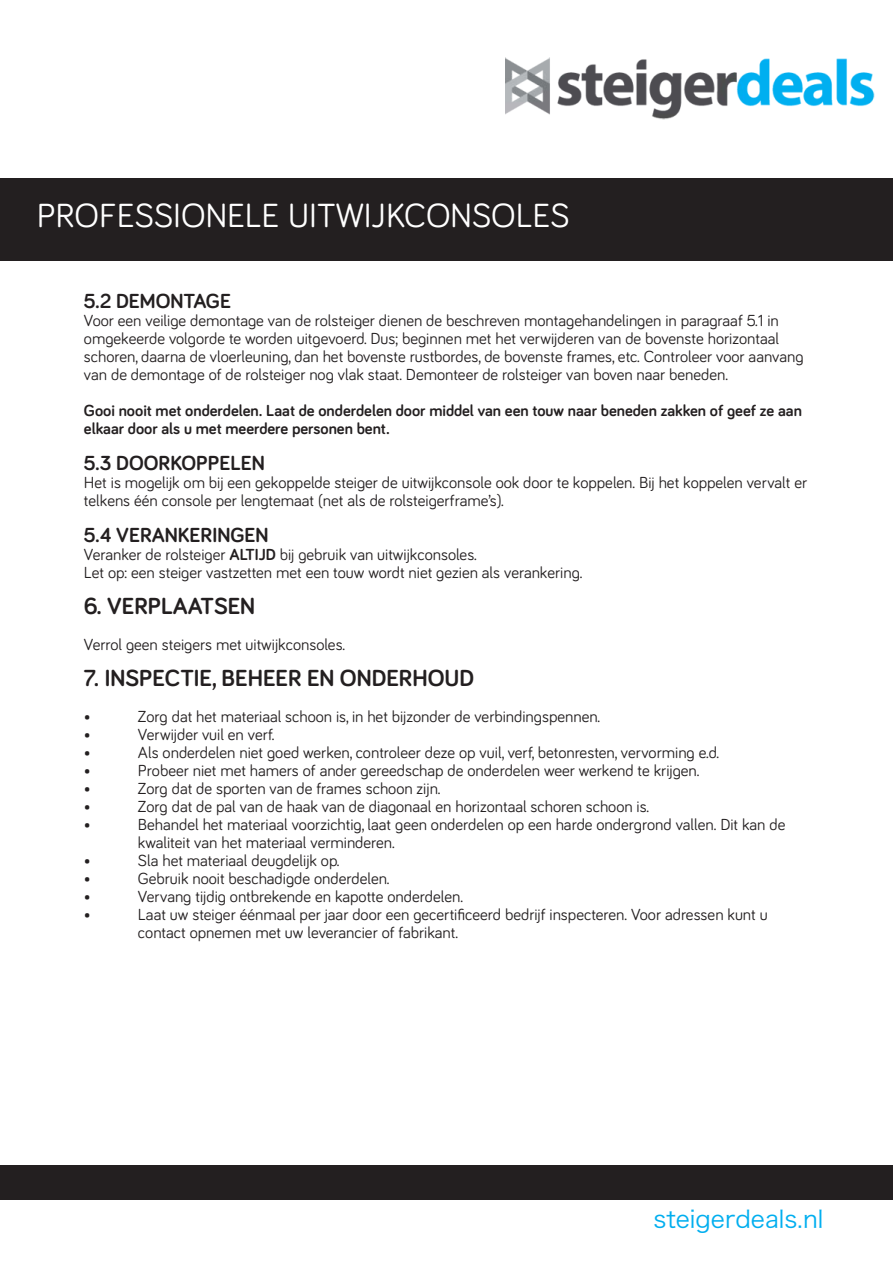
<style>
.page{position:relative;width:893px;height:1263px;background:#fff}
.page>*{position:absolute;margin:0;border:0;box-sizing:border-box;transform-origin:0 0}
.t1{font:34.5px "Bariol";color:#fff}
.t2{font:700 24px "Bariol";color:#231f20}
.t3{font:24px "Hira Kaku Pro W3";color:#00aeef}
.t4{font:700 21px "Bariol";color:#231f20}
.t5{font:16.5px/18px "Bariol";color:#231f20}
.t6{font:700 16.5px/18px "Bariol";color:#231f20}
.s1{font-weight:700}
</style>
<div class="page">
<div style="left:0;top:178px;width:893px;height:86px;background:#231f20"></div>
<div style="left:0;top:261px;width:893px;height:5px;background:#fff"></div>
<div style="left:0;top:1165px;width:893px;height:35px;background:#231f20"></div>
<img style="left:505px;top:57px;width:370px;height:63px">
<p class="t1" style="left:37px;top:192px;width:534px">PROFESSIONELE UITWIJKCONSOLES</p>
<p class="t4" style="left:84px;top:287px;width:149px">5.2 DEMONTAGE</p>
<p class="t5" style="left:84px;top:311px;width:721px">Voor een veilige demontage van de rolsteiger dienen de beschreven montagehandelingen in paragraaf 5.1 in omgekeerde volgorde te worden uitgevoerd. Dus; beginnen met het verwijderen van de bovenste horizontaal schoren, daarna de vloerleuning, dan het bovenste rustbordes, de bovenste frames, etc. Controleer voor aanvang van de demontage of de rolsteiger nog vlak staat. Demonteer de rolsteiger van boven naar beneden.</p>
<p class="t6" style="left:84px;top:401px;width:719px">Gooi nooit met onderdelen. Laat de onderdelen door middel van een touw naar beneden zakken of geef ze aan elkaar door als u met meerdere personen bent.</p>
<p class="t4" style="left:84px;top:449px;width:182px">5.3 DOORKOPPELEN</p>
<p class="t5" style="left:84px;top:473px;width:725px">Het is mogelijk om bij een gekoppelde steiger de uitwijkconsole ook door te koppelen. Bij het koppelen vervalt er telkens één console per lengtemaat (net als de rolsteigerframe’s).</p>
<p class="t4" style="left:84px;top:521px;width:186px">5.4 VERANKERINGEN</p>
<p class="t5" style="left:84px;top:545px;width:394px">Veranker de rolsteiger <span class="s1">ALTIJD</span> bij gebruik van uitwijkconsoles.</p>
<p class="t5" style="left:84px;top:563px;width:500px">Let op: een steiger vastzetten met een touw wordt niet gezien als verankering.</p>
<p class="t2" style="left:84px;top:590px;width:173px">6. VERPLAATSEN</p>
<p class="t5" style="left:84px;top:635px;width:262px">Verrol geen steigers met uitwijkconsoles.</p>
<p class="t2" style="left:84px;top:662px;width:392px">7. INSPECTIE, BEHEER EN ONDERHOUD</p>
<p class="t5" style="left:84px;top:707px;width:8px">•</p>
<p class="t5" style="left:138px;top:707px;width:464px">Zorg dat het materiaal schoon is, in het bijzonder de verbindingspennen.</p>
<p class="t5" style="left:84px;top:725px;width:8px">•</p>
<p class="t5" style="left:138px;top:725px;width:138px">Verwijder vuil en verf.</p>
<p class="t5" style="left:84px;top:743px;width:8px">•</p>
<p class="t5" style="left:138px;top:743px;width:582px">Als onderdelen niet goed werken, controleer deze op vuil, verf, betonresten, vervorming e.d.</p>
<p class="t5" style="left:84px;top:761px;width:8px">•</p>
<p class="t5" style="left:138px;top:761px;width:563px">Probeer niet met hamers of ander gereedschap de onderdelen weer werkend te krijgen.</p>
<p class="t5" style="left:84px;top:779px;width:8px">•</p>
<p class="t5" style="left:138px;top:779px;width:304px">Zorg dat de sporten van de frames schoon zijn.</p>
<p class="t5" style="left:84px;top:797px;width:8px">•</p>
<p class="t5" style="left:138px;top:797px;width:513px">Zorg dat de pal van de haak van de diagonaal en horizontaal schoren schoon is.</p>
<p class="t5" style="left:84px;top:815px;width:8px">•</p>
<p class="t5" style="left:138px;top:815px;width:649px">Behandel het materiaal voorzichtig, laat geen onderdelen op een harde ondergrond vallen. Dit kan de kwaliteit van het materiaal verminderen.</p>
<p class="t5" style="left:84px;top:851px;width:8px">•</p>
<p class="t5" style="left:138px;top:851px;width:203px">Sla het materiaal deugdelijk op.</p>
<p class="t5" style="left:84px;top:869px;width:8px">•</p>
<p class="t5" style="left:138px;top:869px;width:253px">Gebruik nooit beschadigde onderdelen.</p>
<p class="t5" style="left:84px;top:887px;width:8px">•</p>
<p class="t5" style="left:138px;top:887px;width:326px">Vervang tijdig ontbrekende en kapotte onderdelen.</p>
<p class="t5" style="left:84px;top:905px;width:8px">•</p>
<p class="t5" style="left:138px;top:905px;width:631px">Laat uw steiger éénmaal per jaar door een gecertificeerd bedrijf inspecteren. Voor adressen kunt u contact opnemen met uw leverancier of fabrikant.</p>
<p class="t3" style="left:653px;top:1198px;width:171px">steigerdeals.nl</p>
</div>
